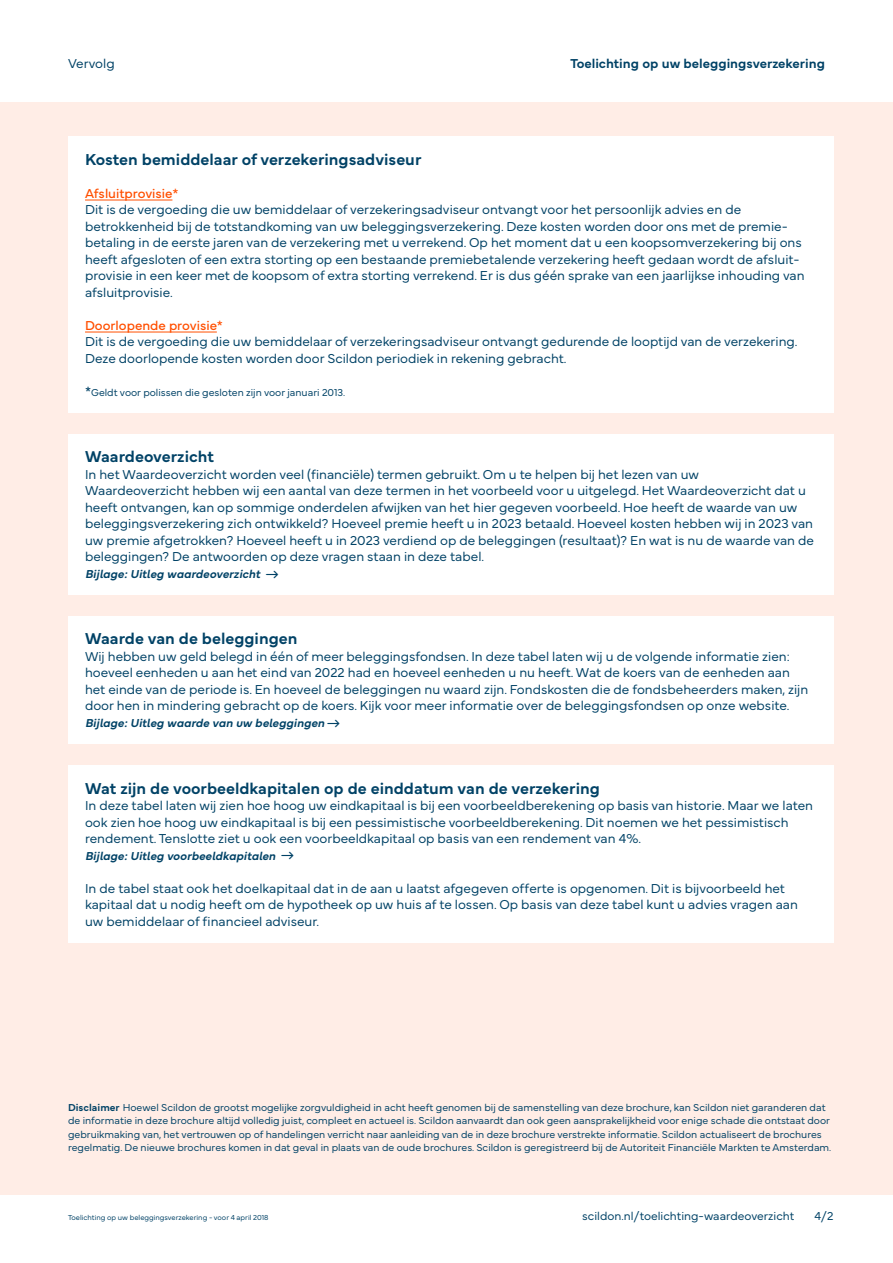
<style>
.page{position:relative;width:893px;height:1263px;background:#fff}
.page>*{position:absolute;margin:0;border:0;box-sizing:border-box;transform-origin:0 0}
.t1{font:600 16.5px "Mundial";color:#004266}
.t2{font:300 13.5px/16.5px "Mundial";color:#004266}
.t3{font:13.5px "Mundial";color:#ff4f00}
.t4{font:600 13.5px "Mundial";color:#004266}
.t5{font:italic 600 12px "Mundial";color:#004266}
.t6{font:300 12px "Mundial";color:#004266}
.t7{font:300 10.5px/13.5px "Mundial";color:#004266}
.t8{font:300 7.5px "Mundial";color:#004266}
.s1{font-weight:400;font-size:13.5px}
.s2{font-weight:600}
</style>
<div class="page">
<div style="left:0;top:102px;width:893px;height:1093px;background:#ffede6"></div>
<div style="left:68px;top:136px;width:765px;height:277px;background:#fff"></div>
<hr style="left:85px;top:199px;width:87px;height:1px;background:#ff4f00">
<hr style="left:85px;top:331px;width:132px;height:1px;background:#ff4f00">
<div style="left:68px;top:434px;width:765px;height:161px;background:#fff"></div>
<div style="left:68px;top:616px;width:765px;height:128px;background:#fff"></div>
<div style="left:68px;top:765px;width:765px;height:178px;background:#fff"></div>
<p class="t2" style="left:68px;top:54px;width:48px">Vervolg</p>
<p class="t4" style="left:570px;top:53px;width:256px">Toelichting op uw beleggingsverzekering</p>
<p class="t1" style="left:85px;top:146px;width:338px">Kosten bemiddelaar of verzekeringsadviseur</p>
<p class="t3" style="left:85px;top:183px;width:95px">Afsluitprovisie*</p>
<p class="t2" style="left:85px;top:200px;width:721px">Dit is de vergoeding die uw bemiddelaar of verzekeringsadviseur ontvangt voor het persoonlijk advies en de betrokkenheid bij de totstandkoming van uw beleggingsverzekering. Deze kosten worden door ons met de premie&shy;betaling in de eerste jaren van de verzekering met u verrekend. Op het moment dat u een koopsomverzekering bij ons heeft afgesloten of een extra storting op een bestaande premiebetalende verzekering heeft gedaan wordt de afsluit&shy;provisie in een keer met de koopsom of extra storting verrekend. Er is dus géén sprake van een jaarlijkse inhouding van afsluitprovisie.</p>
<p class="t3" style="left:85px;top:315px;width:139px">Doorlopende provisie*</p>
<p class="t2" style="left:85px;top:332px;width:714px">Dit is de vergoeding die uw bemiddelaar of verzekeringsadviseur ontvangt gedurende de looptijd van de verzekering.<br>Deze doorlopende kosten worden door Scildon periodiek in rekening gebracht.</p>
<p class="t7" style="left:85px;top:384px;width:262px"><span class="s1">*</span>Geldt voor polissen die gesloten zijn voor januari 2013.</p>
<p class="t1" style="left:85px;top:444px;width:130px">Waardeoverzicht</p>
<p class="t2" style="left:85px;top:465px;width:730px">In het Waardeoverzicht worden veel (financiële) termen gebruikt. Om u te helpen bij het lezen van uw<br>Waardeoverzicht hebben wij een aantal van deze termen in het voorbeeld voor u uitgelegd. Het Waardeoverzicht dat u heeft ontvangen, kan op sommige onderdelen afwijken van het hier gegeven voorbeeld. Hoe heeft de waarde van uw beleggingsverzekering zich ontwikkeld? Hoeveel premie heeft u in 2023 betaald. Hoeveel kosten hebben wij in 2023 van uw premie afgetrokken? Hoeveel heeft u in 2023 verdiend op de beleggingen (resultaat)? En wat is nu de waarde van de beleggingen? De antwoorden op deze vragen staan in deze tabel.</p>
<p class="t5" style="left:85px;top:564px;width:177px">Bijlage: Uitleg waardeoverzicht</p>
<p class="t1" style="left:85px;top:626px;width:214px">Waarde van de beleggingen</p>
<p class="t2" style="left:85px;top:647px;width:725px">Wij hebben uw geld belegd in één of meer beleggingsfondsen. In deze tabel laten wij u de volgende informatie zien: hoeveel eenheden u aan het eind van 2022 had en hoeveel eenheden u nu heeft. Wat de koers van de eenheden aan het einde van de periode is. En hoeveel de beleggingen nu waard zijn. Fondskosten die de fondsbeheerders maken, zijn door hen in mindering gebracht op de koers. Kijk voor meer informatie over de beleggingsfondsen op onze website.</p>
<p class="t5" style="left:85px;top:713px;width:241px">Bijlage: Uitleg waarde van uw beleggingen</p>
<p class="t1" style="left:85px;top:775px;width:516px">Wat zijn de voorbeeldkapitalen op de einddatum van de verzekering</p>
<p class="t2" style="left:85px;top:796px;width:730px">In deze tabel laten wij zien hoe hoog uw eindkapitaal is bij een voorbeeldberekening op basis van historie. Maar we laten ook zien hoe hoog uw eindkapitaal is bij een pessimistische voorbeeldberekening. Dit noemen we het pessimistisch rendement. Tenslotte ziet u ook een voorbeeldkapitaal op basis van een rendement van 4%.</p>
<p class="t5" style="left:85px;top:846px;width:192px">Bijlage: Uitleg voorbeeldkapitalen</p>
<p class="t2" style="left:85px;top:878px;width:714px">In de tabel staat ook het doelkapitaal dat in de aan u laatst afgegeven offerte is opgenomen. Dit is bijvoorbeeld het kapitaal dat u nodig heeft om de hypotheek op uw huis af te lossen. Op basis van deze tabel kunt u advies vragen aan uw bemiddelaar of financieel adviseur.</p>
<p class="t7" style="left:68px;top:1099px;width:765px"><span class="s2">Disclaimer</span> Hoewel Scildon de grootst mogelijke zorgvuldigheid in acht heeft genomen bij de samenstelling van deze brochure, kan Scildon niet garanderen dat de informatie in deze brochure altijd volledig juist, compleet en actueel is. Scildon aanvaardt dan ook geen aansprakelijkheid voor enige schade die ontstaat door gebruikmaking van, het vertrouwen op of handelingen verricht naar aanleiding van de in deze brochure verstrekte informatie. Scildon actualiseert de brochures regelmatig. De nieuwe brochures komen in dat geval in plaats van de oude brochures. Scildon is geregistreerd bij de Autoriteit Financiële Markten te Amsterdam.</p>
<p class="t8" style="left:68px;top:1211px;width:202px">Toelichting op uw beleggingsverzekering - voor 4 april 2018</p>
<p class="t6" style="left:582px;top:1206px;width:214px">scildon.nl/toelichting-waardeoverzicht</p>
<p class="t6" style="left:814px;top:1206px;width:21px">4/2</p>
</div>
